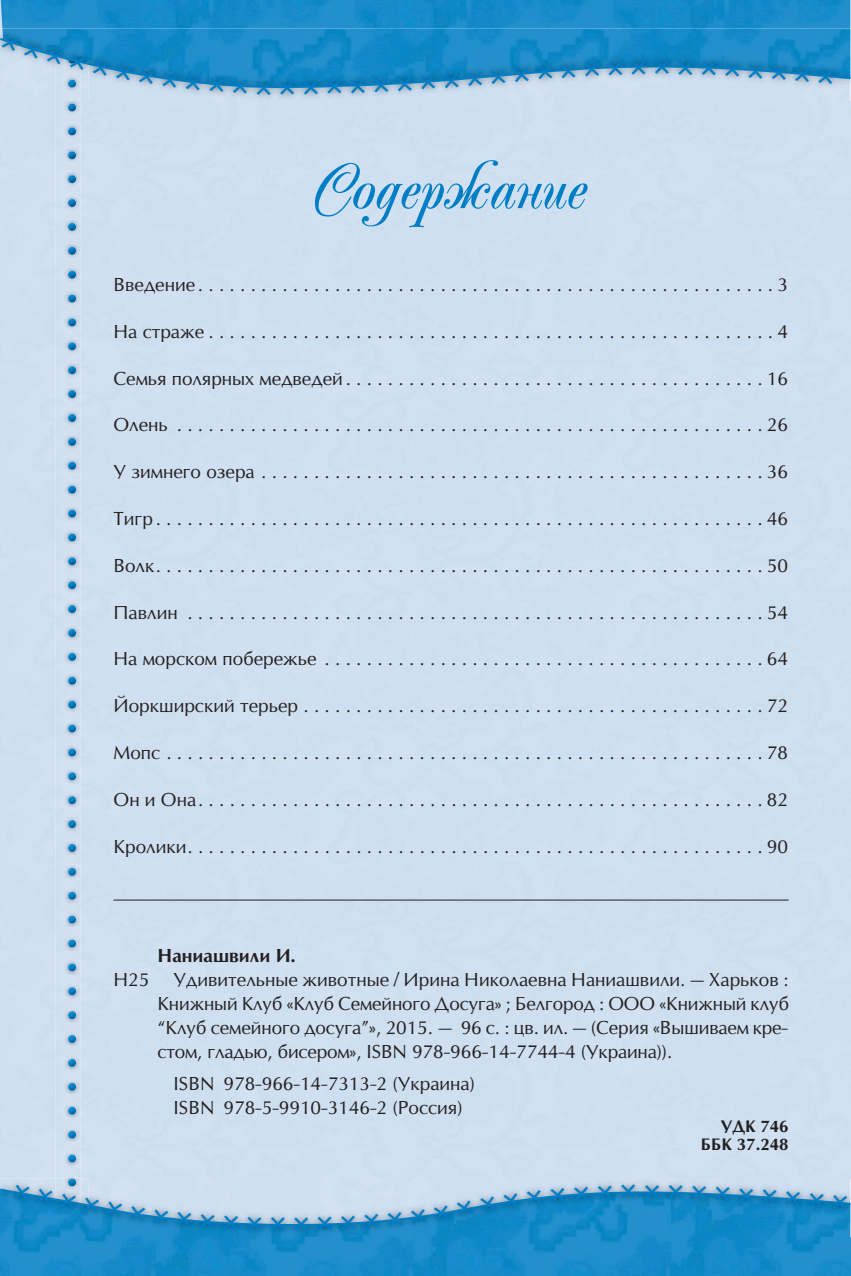
<style>
.page{position:relative;width:851px;height:1276px;background:#fff}
.page>*{position:absolute;margin:0;border:0;box-sizing:border-box;transform-origin:0 0}
.t1{font:72px "Popular Script";color:#007ec5}
.t2{font:18px/24px "Opium New";color:#231f20;text-align:justify}
.t3{font:700 18px "Opium New";color:#231f20}
.t4{font:700 16px/18px "Opium New";color:#231f20;text-align:right}
</style>
<div class="page">
<div style="left:0;top:0;width:56px;height:1178px;background:#cfe0f1"></div>
<div style="left:56px;top:101px;width:794px;height:1077px;background:#cfdff1"></div>
<img style="left:64px;top:101px;width:16px;height:1077px">
<img style="left:68px;top:103px;width:8px;height:582px">
<img style="left:1px;top:0;width:849px;height:28px">
<img style="left:0;top:1238px;width:850px;height:38px">
<div style="left:0;top:1178px;width:851px;height:59px;background:#cddff1"></div>
<img style="left:56px;top:1178px;width:32px;height:6px">
<img style="left:68px;top:1178px;width:8px;height:6px">
<img style="left:0;top:28px;width:851px;height:73px">
<img style="left:56px;top:89px;width:32px;height:12px">
<svg style="left:0;top:37px;width:850px;height:52px;background:#409ccf"></svg>
<hr style="left:113px;top:899px;width:675px;height:1px;background:#231f20">
<svg style="left:0;top:1184px;width:850px;height:54px;background:#5ca6d1"></svg>
<svg style="left:1px;top:34px;width:40px;height:25px"></svg>
<svg style="left:47px;top:48px;width:17px;height:17px"></svg>
<svg style="left:70px;top:54px;width:16px;height:17px"></svg>
<svg style="left:93px;top:59px;width:16px;height:17px"></svg>
<svg style="left:116px;top:64px;width:16px;height:16px"></svg>
<svg style="left:139px;top:68px;width:16px;height:16px"></svg>
<svg style="left:162px;top:72px;width:16px;height:16px"></svg>
<svg style="left:186px;top:75px;width:15px;height:16px"></svg>
<svg style="left:209px;top:77px;width:15px;height:16px"></svg>
<svg style="left:233px;top:79px;width:15px;height:15px"></svg>
<svg style="left:257px;top:80px;width:14px;height:15px"></svg>
<svg style="left:280px;top:81px;width:14px;height:14px"></svg>
<svg style="left:304px;top:80px;width:14px;height:15px"></svg>
<svg style="left:327px;top:80px;width:14px;height:14px"></svg>
<svg style="left:350px;top:79px;width:15px;height:14px"></svg>
<svg style="left:374px;top:78px;width:14px;height:14px"></svg>
<svg style="left:397px;top:76px;width:15px;height:15px"></svg>
<svg style="left:420px;top:75px;width:15px;height:15px"></svg>
<svg style="left:444px;top:73px;width:15px;height:15px"></svg>
<svg style="left:467px;top:71px;width:15px;height:15px"></svg>
<svg style="left:490px;top:69px;width:15px;height:15px"></svg>
<svg style="left:514px;top:67px;width:15px;height:15px"></svg>
<svg style="left:537px;top:65px;width:15px;height:15px"></svg>
<svg style="left:561px;top:63px;width:14px;height:15px"></svg>
<svg style="left:584px;top:62px;width:15px;height:15px"></svg>
<svg style="left:608px;top:61px;width:14px;height:14px"></svg>
<svg style="left:631px;top:60px;width:14px;height:15px"></svg>
<svg style="left:655px;top:60px;width:14px;height:14px"></svg>
<svg style="left:678px;top:60px;width:14px;height:15px"></svg>
<svg style="left:701px;top:61px;width:15px;height:15px"></svg>
<svg style="left:725px;top:62px;width:14px;height:15px"></svg>
<svg style="left:748px;top:63px;width:15px;height:16px"></svg>
<svg style="left:771px;top:65px;width:15px;height:15px"></svg>
<svg style="left:795px;top:67px;width:15px;height:15px"></svg>
<svg style="left:818px;top:69px;width:15px;height:16px"></svg>
<h1 class="t1" style="left:314px;top:151px;width:275px">Содержание</h1>
<p class="t2" style="left:113px;top:272px;width:675px">Введение . . . . . . . . . . . . . . . . . . . . . . . . . . . . . . . . . . . . . . . . . . . . . . . . . . . . . . . 3</p>
<p class="t2" style="left:113px;top:319px;width:675px">На страже . . . . . . . . . . . . . . . . . . . . . . . . . . . . . . . . . . . . . . . . . . . . . . . . . . . . . . 4</p>
<p class="t2" style="left:113px;top:366px;width:675px">Семья полярных медведей . . . . . . . . . . . . . . . . . . . . . . . . . . . . . . . . . . . . . . . . 16</p>
<p class="t2" style="left:113px;top:413px;width:676px">Олень . . . . . . . . . . . . . . . . . . . . . . . . . . . . . . . . . . . . . . . . . . . . . . . . . . . . . . . . 26</p>
<p class="t2" style="left:113px;top:460px;width:676px">У зимнего озера . . . . . . . . . . . . . . . . . . . . . . . . . . . . . . . . . . . . . . . . . . . . . . . . 36</p>
<p class="t2" style="left:113px;top:506px;width:675px">Тигр . . . . . . . . . . . . . . . . . . . . . . . . . . . . . . . . . . . . . . . . . . . . . . . . . . . . . . . . . . 46</p>
<p class="t2" style="left:113px;top:553px;width:675px">Волк . . . . . . . . . . . . . . . . . . . . . . . . . . . . . . . . . . . . . . . . . . . . . . . . . . . . . . . . . . 50</p>
<p class="t2" style="left:113px;top:600px;width:676px">Павлин . . . . . . . . . . . . . . . . . . . . . . . . . . . . . . . . . . . . . . . . . . . . . . . . . . . . . . . 54</p>
<p class="t2" style="left:113px;top:647px;width:676px">На морском побережье . . . . . . . . . . . . . . . . . . . . . . . . . . . . . . . . . . . . . . . . . . 64</p>
<p class="t2" style="left:113px;top:694px;width:676px">Йоркширский терьер . . . . . . . . . . . . . . . . . . . . . . . . . . . . . . . . . . . . . . . . . . . . 72</p>
<p class="t2" style="left:113px;top:740px;width:676px">Мопс . . . . . . . . . . . . . . . . . . . . . . . . . . . . . . . . . . . . . . . . . . . . . . . . . . . . . . . . . 78</p>
<p class="t2" style="left:113px;top:787px;width:675px">Он и Она . . . . . . . . . . . . . . . . . . . . . . . . . . . . . . . . . . . . . . . . . . . . . . . . . . . . . . 82</p>
<p class="t2" style="left:113px;top:834px;width:675px">Кролики . . . . . . . . . . . . . . . . . . . . . . . . . . . . . . . . . . . . . . . . . . . . . . . . . . . . . . . 90</p>
<p class="t3" style="left:157px;top:944px;width:140px">Наниашвили И.</p>
<p class="t2" style="left:113px;top:967px;width:37px">Н25</p>
<p class="t2" style="left:157px;top:967px;width:633px;text-indent:16px">Удивительные животные / Ирина Николаевна Наниашвили. — Харьков :<br>Книжный Клуб «Клуб Семей ного Досуга» ; Белгород : ООО «Книжный клуб “Клуб семейного досуга”», 2015. — 96 с. : цв. ил. — (Серия «Вышиваем кре&shy;стом, гладью, бисером», ISBN 978-966-14-7744-4 (Украина)).</p>
<p class="t2" style="left:173px;top:1071px;width:303px">ISBN 978-966-14-7313-2 (Украина)<br>ISBN 978-5-9910-3146-2 (Россия)</p>
<p class="t4" style="left:700px;top:1117px;width:89px">УДК 746<br>ББК 37.248</p>
</div>
